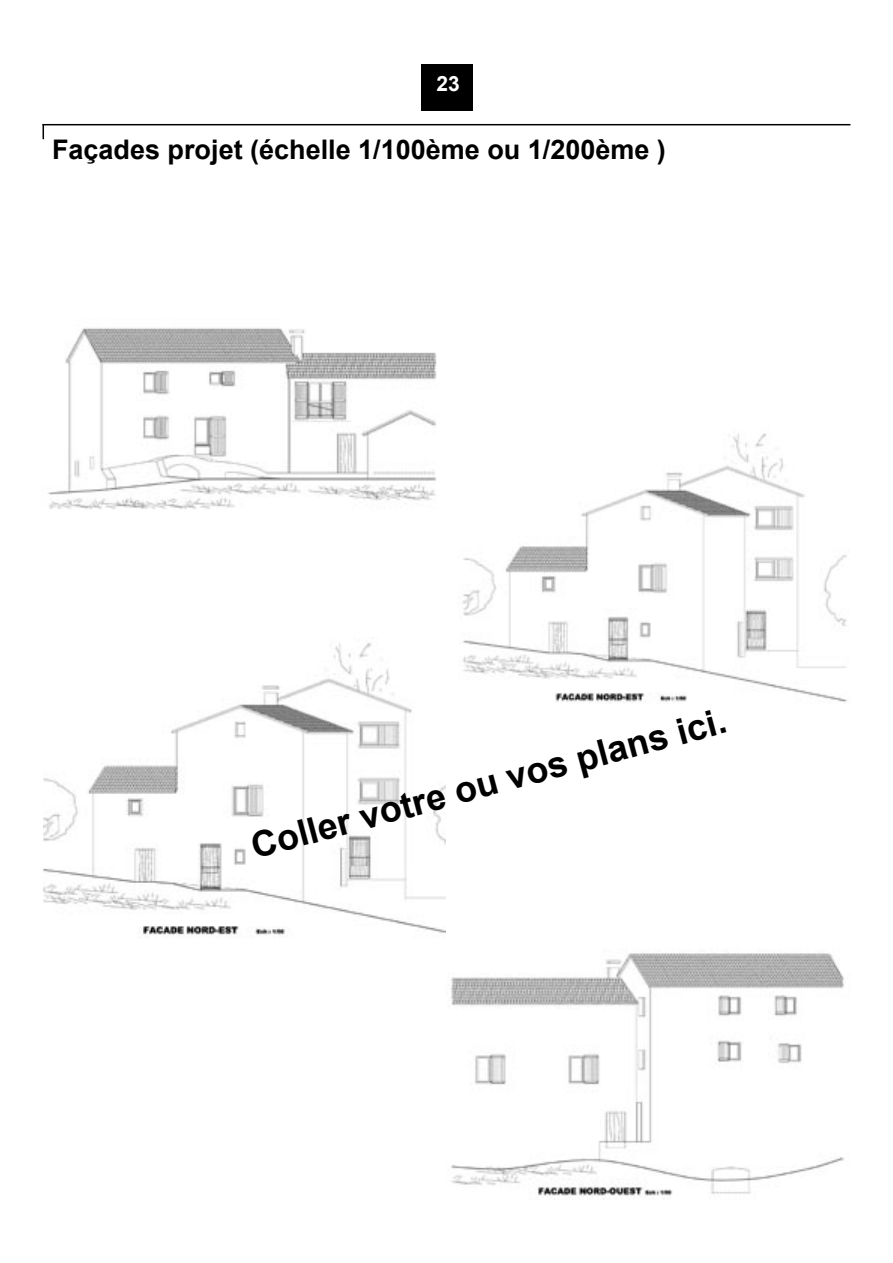
<style>
.page{position:relative;width:893px;height:1263px;background:#fff}
.page>*{position:absolute;margin:0;border:0;box-sizing:border-box;transform-origin:0 0}
.t1{font:700 36px "Arial";color:#000}
.t2{font:700 27px "Arial";color:#000}
.t3{font:700 21px "Arial";color:#fff}
</style>
<div class="page">
<div style="left:422px;top:64px;width:51px;height:47px;background:#000"></div>
<hr style="left:43px;top:124px;width:807px;height:1px;background:#000">
<svg style="left:43px;top:125px;width:1px;height:14px"></svg>
<img style="left:451px;top:953px;width:394px;height:246px">
<img style="left:43px;top:643px;width:402px;height:295px">
<img style="left:462px;top:433px;width:385px;height:270px">
<img style="left:48px;top:328px;width:389px;height:181px">
<p class="t3" style="left:437px;top:72px;width:25px">23</p>
<p class="t2" style="left:52px;top:134px;width:615px">Façades projet (échelle 1/100ème ou 1/200ème )</p>
<p class="t1" style="left:247px;top:827px;width:492px;rotate:-15deg">Coller votre ou vos plans ici.</p>
</div>
